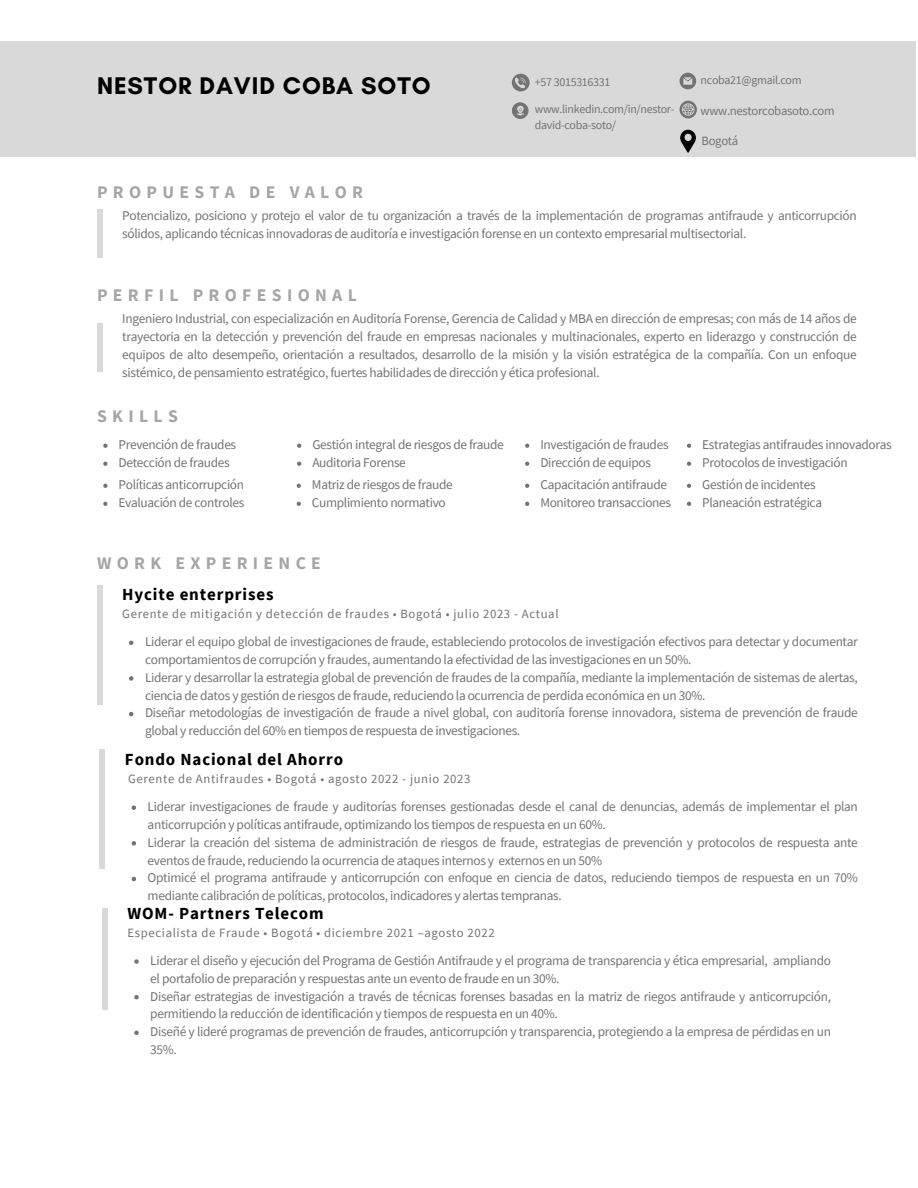
<style>
.page{position:relative;width:918px;height:1188px;background:#fff}
.page>*{position:absolute;margin:0;border:0;box-sizing:border-box;transform-origin:0 0}
.t1{font:700 24.6px "Glacial Indifference";letter-spacing:.035em;color:#000}
.t2{font:700 17.7px "Source Sans Pro";letter-spacing:.3em;color:#a6a6a6}
.t3{font:700 16.95px "Source Sans Pro";letter-spacing:.05em;color:#000}
.t4{font:13.35px/17.9px "Source Sans Pro";letter-spacing:-.025em;color:#737373}
.t5{font:12.75px "Source Sans Pro";letter-spacing:.05em;color:#737373}
.t6{font:12.75px "Source Sans Pro";letter-spacing:-.025em;color:#737373}
.t7{font:12px "Source Sans Pro";letter-spacing:-.025em;color:#737373}
</style>
<div class="page">
<div style="left:0;top:41px;width:915px;height:116px;background:#d9d9d9"></div>
<div style="left:97px;top:585px;width:5px;height:119px;background:#d9d9d9"></div>
<div style="left:97px;top:209px;width:5px;height:49px;background:#d9d9d9"></div>
<div style="left:100px;top:750px;width:5px;height:119px;background:#d9d9d9"></div>
<div style="left:102px;top:908px;width:6px;height:101px;background:#d9d9d9"></div>
<svg style="left:512px;top:74px;width:18px;height:17px"></svg>
<svg style="left:680px;top:73px;width:16px;height:16px"></svg>
<svg style="left:680px;top:101px;width:16px;height:17px"></svg>
<div style="left:512px;top:102px;width:17px;height:17px;background:#737373;border-radius:50%"></div>
<svg style="left:517px;top:106px;width:7px;height:9px"></svg>
<div style="left:97px;top:323px;width:5px;height:49px;background:#d9d9d9"></div>
<svg style="left:680px;top:130px;width:16px;height:23px"></svg>
<svg style="left:103px;top:444px;width:5px;height:4px"></svg>
<svg style="left:103px;top:462px;width:5px;height:4px"></svg>
<svg style="left:297px;top:444px;width:4px;height:4px"></svg>
<svg style="left:297px;top:462px;width:4px;height:4px"></svg>
<svg style="left:525px;top:444px;width:4px;height:4px"></svg>
<svg style="left:525px;top:462px;width:4px;height:4px"></svg>
<svg style="left:687px;top:444px;width:4px;height:4px"></svg>
<svg style="left:687px;top:462px;width:4px;height:4px"></svg>
<svg style="left:129px;top:641px;width:4px;height:4px"></svg>
<svg style="left:129px;top:676px;width:4px;height:5px"></svg>
<svg style="left:129px;top:712px;width:4px;height:4px"></svg>
<svg style="left:132px;top:805px;width:4px;height:5px"></svg>
<svg style="left:132px;top:841px;width:4px;height:5px"></svg>
<svg style="left:132px;top:877px;width:4px;height:4px"></svg>
<svg style="left:134px;top:959px;width:5px;height:5px"></svg>
<svg style="left:134px;top:995px;width:5px;height:4px"></svg>
<svg style="left:134px;top:1031px;width:5px;height:4px"></svg>
<svg style="left:103px;top:484px;width:5px;height:4px"></svg>
<svg style="left:103px;top:502px;width:5px;height:4px"></svg>
<svg style="left:297px;top:484px;width:4px;height:4px"></svg>
<svg style="left:297px;top:502px;width:4px;height:4px"></svg>
<svg style="left:525px;top:484px;width:4px;height:4px"></svg>
<svg style="left:525px;top:502px;width:4px;height:4px"></svg>
<svg style="left:687px;top:484px;width:4px;height:4px"></svg>
<svg style="left:687px;top:502px;width:4px;height:4px"></svg>
<h1 class="t1" style="left:97px;top:71px;width:335px">NESTOR DAVID COBA SOTO</h1>
<p class="t7" style="left:535px;top:74px;width:77px">+57 3015316331</p>
<p class="t7" style="left:701px;top:73px;width:103px">ncoba21@gmail.com</p>
<p class="t7" style="left:535px;top:101px;width:141px">www.linkedin.com/in/nestor-</p>
<p class="t6" style="left:701px;top:102px;width:136px">www.nestorcobasoto.com</p>
<p class="t7" style="left:535px;top:117px;width:83px">david-coba-soto/</p>
<p class="t2" style="left:97px;top:180px;width:268px">PROPUESTA DE VALOR</p>
<p class="t5" style="left:702px;top:132px;width:38px">Bogotá</p>
<p class="t4" style="left:122px;top:206px;width:736px">Potencializo, posiciono y protejo el valor de tu organización a través de la implementación de programas antifraude y anticorrupción sólidos, aplicando técnicas innovadoras de auditoría e investigación forense en un contexto empresarial multisectorial.</p>
<h2 class="t2" style="left:97px;top:284px;width:261px">PERFIL PROFESIONAL</h2>
<h3 class="t4" style="left:122px;top:310px;width:736px;text-align:justify">Ingeniero Industrial, con especialización en Auditoría Forense, Gerencia de Calidad y MBA en dirección de empresas; con más de 14 años de trayectoria en la detección y prevención del fraude en empresas nacionales y multinacionales, experto en liderazgo y construcción de equipos de alto desempeño, orientación a resultados, desarrollo de la misión y la visión estratégica de la compañía. Con un enfoque sistémico, de pensamiento estratégico, fuertes habilidades de dirección y ética profesional.</h3>
<p class="t2" style="left:97px;top:405px;width:82px">SKILLS</p>
<h4 class="t4" style="left:119px;top:435px;width:119px">Prevención de fraudes</h4>
<h4 class="t4" style="left:119px;top:453px;width:113px">Detección de fraudes</h4>
<h4 class="t4" style="left:119px;top:475px;width:127px">Políticas anticorrupción</h4>
<p class="t4" style="left:119px;top:493px;width:127px">Evaluación de controles</p>
<h2 class="t4" style="left:312px;top:435px;width:193px">Gestión integral de riesgos de fraude</h2>
<h4 class="t4" style="left:312px;top:453px;width:95px">Auditoria Forense</h4>
<p class="t4" style="left:312px;top:475px;width:142px">Matriz de riesgos de fraude</p>
<p class="t4" style="left:312px;top:493px;width:135px">Cumplimiento normativo</p>
<p class="t2" style="left:97px;top:552px;width:225px">WORK EXPERIENCE</p>
<p class="t3" style="left:122px;top:583px;width:153px">Hycite enterprises</p>
<h2 class="t4" style="left:540px;top:435px;width:130px">Investigación de fraudes</h2>
<h4 class="t4" style="left:540px;top:453px;width:112px">Dirección de equipos</h4>
<h3 class="t4" style="left:540px;top:475px;width:128px">Capacitación antifraude</h3>
<h4 class="t4" style="left:540px;top:493px;width:132px">Monitoreo transacciones</h4>
<p class="t5" style="left:122px;top:605px;width:438px">Gerente de mitigación y detección de fraudes • Bogotá • julio 2023 - Actual</p>
<h2 class="t4" style="left:702px;top:435px;width:191px">Estrategias antifraudes innovadoras</h2>
<p class="t4" style="left:702px;top:453px;width:147px">Protocolos de investigación</p>
<p class="t4" style="left:702px;top:475px;width:115px">Gestión de incidentes</p>
<p class="t4" style="left:702px;top:493px;width:121px">Planeación estratégica</p>
<p class="t4" style="left:145px;top:632px;width:714px">Liderar el equipo global de investigaciones de fraude, estableciendo protocolos de investigación efectivos para detectar y documentar comportamientos de corrupción y fraudes, aumentando la efectividad de las investigaciones en un 50%.</p>
<p class="t4" style="left:145px;top:668px;width:714px">Liderar y desarrollar la estrategia global de prevención de fraudes de la compañía, mediante la implementación de sistemas de alertas, ciencia de datos y gestión de riesgos de fraude, reduciendo la ocurrencia de perdida económica en un 30%.</p>
<p class="t4" style="left:145px;top:704px;width:714px">Diseñar metodologías de investigación de fraude a nivel global, con auditoría forense innovadora, sistema de prevención de fraude global y reducción del 60% en tiempos de respuesta de investigaciones.</p>
<p class="t3" style="left:125px;top:748px;width:220px">Fondo Nacional del Ahorro</p>
<p class="t5" style="left:128px;top:770px;width:344px">Gerente de Antifraudes • Bogotá • agosto 2022 - junio 2023</p>
<p class="t4" style="left:148px;top:797px;width:712px">Liderar investigaciones de fraude y auditorías forenses gestionadas desde el canal de denuncias, además de implementar el plan anticorrupción y políticas antifraude, optimizando los tiempos de respuesta en un 60%.</p>
<p class="t4" style="left:148px;top:833px;width:712px">Liderar la creación del sistema de administración de riesgos de fraude, estrategias de prevención y protocolos de respuesta ante eventos de fraude, reduciendo la ocurrencia de ataques internos y externos en un 50%</p>
<p class="t4" style="left:148px;top:869px;width:712px">Optimicé el programa antifraude y anticorrupción con enfoque en ciencia de datos, reduciendo tiempos de respuesta en un 70% mediante calibración de políticas, protocolos, indicadores y alertas tempranas.</p>
<p class="t3" style="left:128px;top:902px;width:198px">WOM- Partners Telecom</p>
<p class="t5" style="left:128px;top:924px;width:369px">Especialista de Fraude • Bogotá • diciembre 2021 –agosto 2022</p>
<p class="t4" style="left:150px;top:951px;width:682px">Liderar el diseño y ejecución del Programa de Gestión Antifraude y el programa de transparencia y ética empresarial, ampliando el portafolio de preparación y respuestas ante un evento de fraude en un 30%.</p>
<p class="t4" style="left:150px;top:987px;width:682px">Diseñar estrategias de investigación a través de técnicas forenses basadas en la matriz de riegos antifraude y anticorrupción, permitiendo la reducción de identificación y tiempos de respuesta en un 40%.</p>
<p class="t4" style="left:150px;top:1023px;width:682px">Diseñé y lideré programas de prevención de fraudes, anticorrupción y transparencia, protegiendo a la empresa de pérdidas en un<br>35%.</p>
</div>
